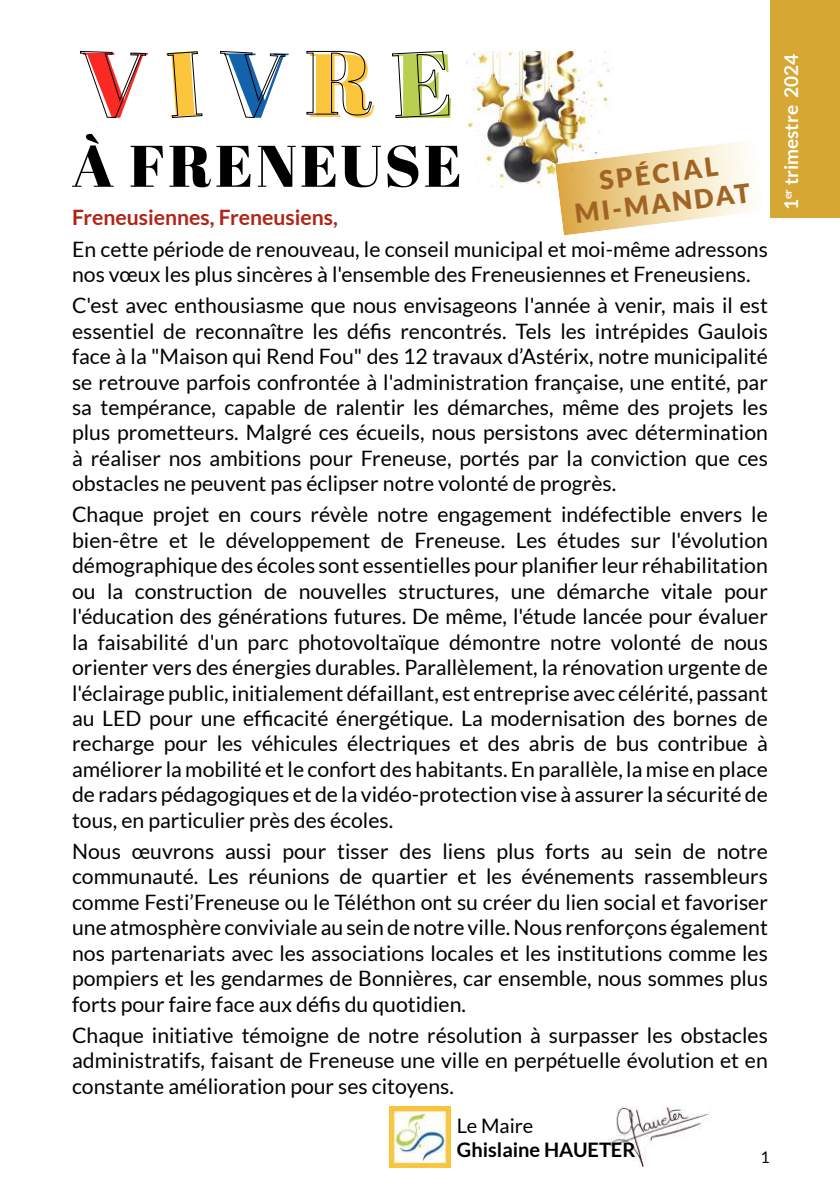
<style>
.page{position:relative;width:840px;height:1191px;background:#fff}
.page>*{position:absolute;margin:0;border:0;box-sizing:border-box;transform-origin:0 0}
.t1{font:900 26px "Lato";color:#a06525}
.t2{font:21.2px/25.4px "Lato";color:#010202;text-align:justify}
.t3{font:700 21.2px "Lato";color:#b12418}
.t4{font:700 20px "Lato";color:#000}
.t5{font:20px "Lato";color:#000}
.t6{font:700 19px "Lato";color:#fff}
.t7{font:16px "Lato";color:#000}
.t8{font:700 11px "Lato";color:#fff}
.s1{font-size:19px}
</style>
<div class="page">
<img style="left:389px;top:1106px;width:61px;height:61px">
<img style="left:608px;top:1106px;width:101px;height:61px">
<svg style="left:72px;top:134px;width:387px;height:53px"></svg>
<svg style="left:166px;top:51px;width:36px;height:67px"></svg>
<svg style="left:220px;top:51px;width:68px;height:67px"></svg>
<svg style="left:392px;top:51px;width:59px;height:67px"></svg>
<svg style="left:306px;top:51px;width:68px;height:67px"></svg>
<svg style="left:80px;top:51px;width:68px;height:67px"></svg>
<img style="left:465px;top:51px;width:146px;height:136px">
<div style="left:769px;top:0;width:70px;height:218px;background:#d6a733"></div>
<img style="left:554px;top:139px;width:198px;height:96px">
<p class="t1" style="left:597px;top:166px;width:121px;rotate:-7deg">SPÉCIAL</p>
<p class="t1" style="left:572px;top:199px;width:178px;rotate:-7deg">MI-MANDAT</p>
<p class="t3" style="left:72px;top:206px;width:267px">Freneusiennes, Freneusiens,</p>
<p class="t2" style="left:72px;top:236px;width:697px">En cette période de renouveau, le conseil municipal et moi-même adressons nos vœux les plus sincères à l'ensemble des Freneusiennes et Freneusiens.</p>
<p class="t2" style="left:72px;top:293px;width:697px">C'est avec enthousiasme que nous envisageons l'année à venir, mais il est essentiel de reconnaître les dé昀椀s rencontrés. Tels les intrépides Gaulois face à la "Maison qui Rend Fou" des 12 travaux d’Astérix, notre municipalité se retrouve parfois confrontée à l'administration française, une entité, par sa tempérance, capable de ralentir les démarches, même des projets les plus prometteurs. Malgré ces écueils, nous persistons avec détermination à réaliser nos ambitions pour Freneuse, portés par la conviction que ces obstacles ne peuvent pas éclipser notre volonté de progrès.</p>
<p class="t2" style="left:72px;top:502px;width:697px">Chaque projet en cours révèle notre engagement indéfectible envers le bien-être et le développement de Freneuse. Les études sur l'évolution démographique des écoles sont essentielles pour plani昀椀er leur réhabilitation ou la construction de nouvelles structures, une démarche vitale pour l'éducation des générations futures. De même, l'étude lancée pour évaluer la faisabilité d'un parc photovoltaïque démontre notre volonté de nous orienter vers des énergies durables. Parallèlement, la rénovation urgente de l'éclairage public, initialement défaillant, est entreprise avec célérité, passant au LED pour une ef昀椀cacité énergétique. La modernisation des bornes de recharge pour les véhicules électriques et des abris de bus contribue à améliorer la mobilité et le confort des habitants. En parallèle, la mise en place de radars pédagogiques et de la vidéo-protection vise à assurer la sécurité de tous, en particulier près des écoles.</p>
<p class="t2" style="left:72px;top:838px;width:697px">Nous œuvrons aussi pour tisser des liens plus forts au sein de notre communauté. Les réunions de quartier et les événements rassembleurs comme Festi’Freneuse ou le Téléthon ont su créer du lien social et favoriser une atmosphère conviviale au sein de notre ville. Nous renforçons également nos partenariats avec les associations locales et les institutions comme les pompiers et les gendarmes de Bonnières, car ensemble, nous sommes plus forts pour faire face aux dé昀椀s du quotidien.</p>
<p class="t2" style="left:72px;top:1022px;width:697px">Chaque initiative témoigne de notre résolution à surpasser les obstacles administratifs, faisant de Freneuse une ville en perpétuelle évolution et en constante amélioration pour ses citoyens.</p>
<p class="t5" style="left:456px;top:1114px;width:78px">Le Maire</p>
<p class="t4" style="left:456px;top:1138px;width:180px">Ghislaine HAUETER</p>
<p class="t7" style="left:760px;top:1148px;width:11px">1</p>
<p class="t6" style="left:780px;top:185px;width:133px;rotate:-90deg">trimestre 2024</p>
<p class="t8" style="left:781px;top:210px;width:23px;rotate:-90deg"><span class="s1">1</span>er</p>
</div>
